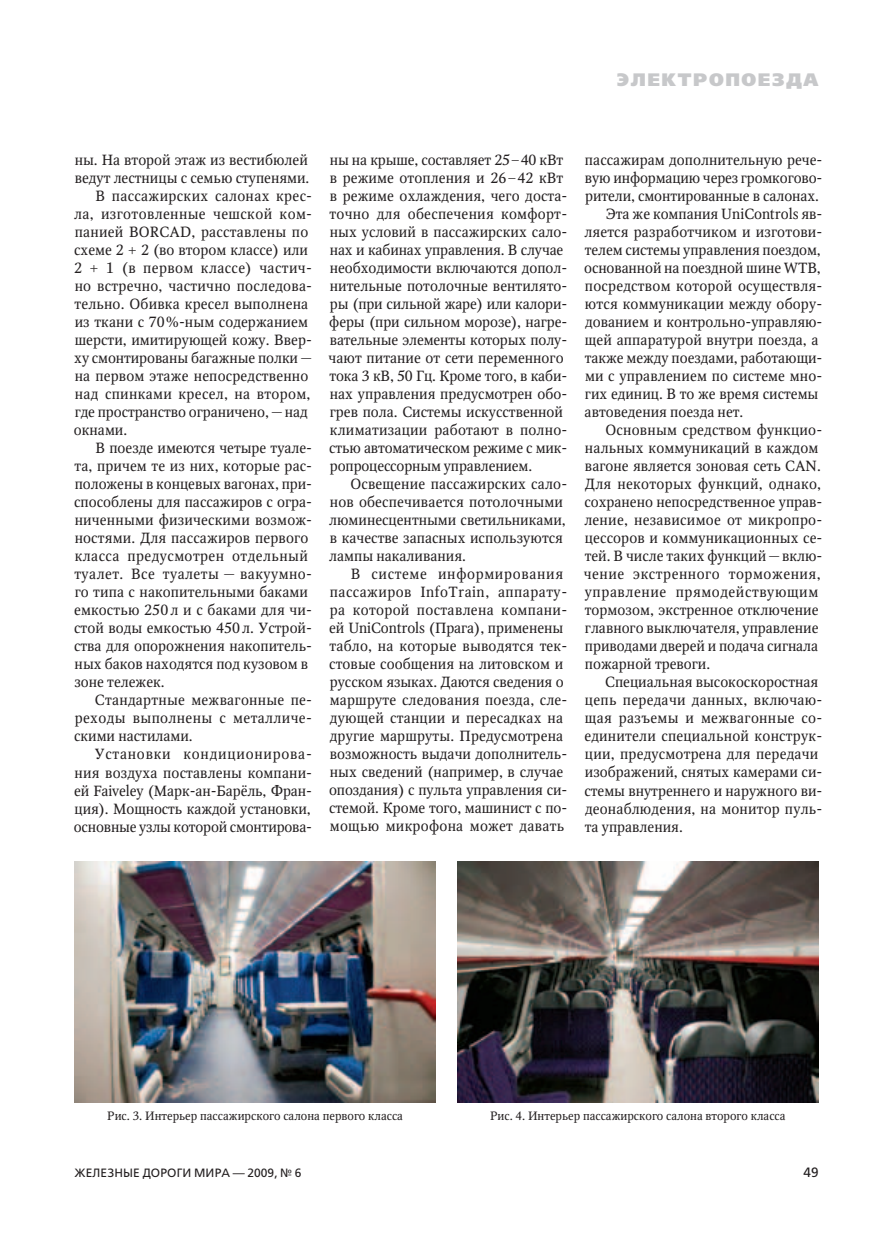
<style>
.page{position:relative;width:893px;height:1234px;background:#fff}
.page>*{position:absolute;margin:0;border:0;box-sizing:border-box;transform-origin:0 0}
.t1{font:800 18px "Free Set";letter-spacing:.09em;color:#c7c8ca}
.t2{font:14.7px/18px "Octava";letter-spacing:.005em;color:#231f20}
.t3{font:14.7px "Octava";letter-spacing:.025em;color:#231f20}
.t4{font:14.7px "Octava";letter-spacing:.03em;color:#231f20}
.t5{font:14.7px "Octava";letter-spacing:.035em;color:#231f20}
.t6{font:14.7px "Octava";letter-spacing:.04em;color:#231f20}
.t7{font:14.7px "Octava";letter-spacing:.05em;color:#231f20}
.t8{font:13.5px "Free Set";color:#231f20}
.t9{font:12px "Octava";color:#231f20}
.t10{font:12px "Free Set";letter-spacing:.01em;color:#231f20}
</style>
<div class="page">
<img style="left:74px;top:861px;width:361px;height:241px">
<img style="left:457px;top:861px;width:361px;height:241px">
<p class="t1" style="left:617px;top:68px;width:203px">Электропоезда</p>
<p class="t2" style="left:75px;top:151px;width:235px">ны. На второй этаж из вестибюлей</p>
<p class="t2" style="left:75px;top:169px;width:236px">ведут лестницы с семью ступенями.</p>
<p class="t2" style="left:96px;top:187px;width:218px">В пассажирских салонах крес-</p>
<p class="t3" style="left:74px;top:205px;width:240px">ла, изготовленные чешской ком-</p>
<p class="t2" style="left:75px;top:223px;width:235px">панией BORCAD, расставлены по</p>
<p class="t2" style="left:74px;top:241px;width:235px">схеме 2 + 2 (во втором классе) или</p>
<p class="t3" style="left:74px;top:259px;width:240px">2 + 1 (в первом классе) частич-</p>
<p class="t2" style="left:75px;top:277px;width:239px">но встречно, частично последова-</p>
<p class="t2" style="left:74px;top:295px;width:235px">тельно. Обивка кресел выполнена</p>
<p class="t2" style="left:75px;top:313px;width:235px">из ткани с 70%-ным содержанием</p>
<p class="t2" style="left:75px;top:331px;width:239px">шерсти, имитирующей кожу. Ввер-</p>
<p class="t2" style="left:74px;top:349px;width:240px">ху смонтированы багажные полки—</p>
<p class="t2" style="left:75px;top:367px;width:235px">на первом этаже непосредственно</p>
<p class="t2" style="left:75px;top:385px;width:237px">над спинками кресел, на втором,</p>
<p class="t2" style="left:75px;top:403px;width:234px">где пространство ограничено,—над</p>
<p class="t2" style="left:74px;top:421px;width:55px">окнами.</p>
<p class="t2" style="left:96px;top:439px;width:218px">В поезде имеются четыре туале-</p>
<p class="t2" style="left:74px;top:457px;width:239px">та, причем те из них, которые рас-</p>
<p class="t2" style="left:75px;top:475px;width:239px">положены в концевых вагонах, при-</p>
<p class="t2" style="left:74px;top:493px;width:240px">способлены для пассажиров с огра-</p>
<p class="t2" style="left:75px;top:511px;width:239px">ниченными физическими возмож-</p>
<p class="t2" style="left:75px;top:529px;width:235px">ностями. Для пассажиров первого</p>
<p class="t4" style="left:75px;top:547px;width:235px">класса предусмотрен отдельный</p>
<p class="t4" style="left:74px;top:565px;width:239px">туалет. Все туалеты — вакуумно-</p>
<p class="t2" style="left:75px;top:583px;width:235px">го типа с накопительными баками</p>
<p class="t2" style="left:74px;top:601px;width:240px">емкостью 250 л и с баками для чи-</p>
<p class="t2" style="left:74px;top:619px;width:240px">стой воды емкостью 450 л. Устрой-</p>
<p class="t2" style="left:74px;top:637px;width:240px">ства для опорожнения накопитель-</p>
<p class="t2" style="left:75px;top:655px;width:235px">ных баков находятся под кузовом в</p>
<p class="t2" style="left:74px;top:673px;width:92px">зоне тележек.</p>
<p class="t2" style="left:95px;top:691px;width:219px">Стандартные межвагонные пе-</p>
<p class="t3" style="left:75px;top:709px;width:239px">реходы выполнены с металличе-</p>
<p class="t2" style="left:74px;top:727px;width:120px">скими настилами.</p>
<p class="t7" style="left:95px;top:745px;width:219px">Установки кондиционирова-</p>
<p class="t2" style="left:75px;top:763px;width:239px">ния воздуха поставлены компани-</p>
<p class="t2" style="left:74px;top:781px;width:240px">ей Faiveley (Марк-ан-Барёль, Фран-</p>
<p class="t2" style="left:75px;top:799px;width:238px">ция). Мощность каждой установки,</p>
<p class="t2" style="left:74px;top:817px;width:240px">основные узлы которой смонтирова-</p>
<p class="t2" style="left:329px;top:151px;width:240px">ны на крыше, составляет 25–40 кВт в режиме отопления и 26–42 кВт в режиме охлаждения, чего доста&shy;точно для обеспечения комфорт&shy;ных условий в пассажирских сало&shy;нах и кабинах управления. В случае необходимости включаются допол&shy;нительные потолочные вентилято&shy;ры (при сильной жаре) или калори&shy;феры (при сильном морозе), нагре&shy;вательные элементы которых полу&shy;чают питание от сети переменного тока 3 кВ, 50 Гц. Кроме того, в каби&shy;нах управления предусмотрен обо&shy;грев пола. Системы искусственной климатизации работают в полно&shy;стью автоматическом режиме с мик&shy;ропроцессорным управлением.</p>
<p class="t2" style="left:329px;top:475px;width:240px;text-indent:21px">Освещение пассажирских сало&shy;нов обеспечивается потолочными люминесцентными светильниками, в качестве запасных используются лампы накаливания.</p>
<p class="t2" style="left:329px;top:565px;width:240px;text-indent:22px">В системе информирования пассажиров InfoTrain, аппарату&shy;ра которой поставлена компани&shy;ей UniControls (Прага), применены табло, на которые выводятся тек&shy;стовые сообщения на литовском и русском языках. Даются сведения о маршруте следования поезда, сле&shy;дующей станции и пересадках на другие маршруты. Предусмотрена возможность выдачи дополнитель&shy;ных сведений (например, в случае опоздания) с пульта управления си&shy;стемой. Кроме того, машинист с по&shy;мощью микрофона может давать</p>
<p class="t2" style="left:585px;top:151px;width:239px">пассажирам дополнительную рече-</p>
<p class="t2" style="left:585px;top:169px;width:239px">вую информацию через громкогово-</p>
<p class="t2" style="left:585px;top:187px;width:236px">рители, смонтированные в салонах.</p>
<p class="t2" style="left:606px;top:205px;width:218px">Эта же компания UniControls яв-</p>
<p class="t2" style="left:584px;top:223px;width:240px">ляется разработчиком и изготови-</p>
<p class="t2" style="left:585px;top:241px;width:238px">телем системы управления поездом,</p>
<p class="t2" style="left:584px;top:259px;width:238px">основанной на поездной шине WTB,</p>
<p class="t2" style="left:585px;top:277px;width:239px">посредством которой осуществля-</p>
<p class="t2" style="left:585px;top:294px;width:239px">ются коммуникации между обору-</p>
<p class="t2" style="left:585px;top:312px;width:239px">дованием и контрольно-управляю-</p>
<p class="t2" style="left:585px;top:330px;width:235px">щей аппаратурой внутри поезда, а</p>
<p class="t2" style="left:585px;top:348px;width:239px">также между поездами, работающи-</p>
<p class="t2" style="left:585px;top:366px;width:239px">ми с управлением по системе мно-</p>
<p class="t2" style="left:585px;top:384px;width:235px">гих единиц. В то же время системы</p>
<p class="t2" style="left:585px;top:402px;width:160px">автоведения поезда нет.</p>
<p class="t2" style="left:605px;top:420px;width:218px">Основным средством функцио-</p>
<p class="t2" style="left:585px;top:438px;width:235px">нальных коммуникаций в каждом</p>
<p class="t2" style="left:585px;top:456px;width:237px">вагоне является зоновая сеть CAN.</p>
<p class="t2" style="left:585px;top:474px;width:238px">Для некоторых функций, однако,</p>
<p class="t2" style="left:584px;top:492px;width:240px">сохранено непосредственное управ-</p>
<p class="t2" style="left:584px;top:510px;width:240px">ление, независимое от микропро-</p>
<p class="t2" style="left:585px;top:528px;width:239px">цессоров и коммуникационных се-</p>
<p class="t2" style="left:585px;top:546px;width:239px">тей. В числе таких функций—вклю-</p>
<p class="t5" style="left:584px;top:565px;width:238px">чение экстренного торможения,</p>
<p class="t6" style="left:585px;top:583px;width:235px">управление прямодействующим</p>
<p class="t2" style="left:585px;top:601px;width:235px">тормозом, экстренное отключение</p>
<p class="t2" style="left:585px;top:619px;width:235px">главного выключателя, управление</p>
<p class="t2" style="left:585px;top:637px;width:235px">приводами дверей и подача сигнала</p>
<p class="t2" style="left:585px;top:655px;width:127px">пожарной тревоги.</p>
<p class="t2" style="left:605px;top:673px;width:215px">Специальная высокоскоростная</p>
<p class="t2" style="left:585px;top:691px;width:239px">цепь передачи данных, включаю-</p>
<p class="t3" style="left:585px;top:709px;width:239px">щая разъемы и межвагонные со-</p>
<p class="t2" style="left:584px;top:727px;width:240px">единители специальной конструк-</p>
<p class="t2" style="left:585px;top:745px;width:235px">ции, предусмотрена для передачи</p>
<p class="t2" style="left:585px;top:763px;width:239px">изображений, снятых камерами си-</p>
<p class="t2" style="left:584px;top:781px;width:240px">стемы внутреннего и наружного ви-</p>
<p class="t2" style="left:585px;top:799px;width:239px">деонаблюдения, на монитор пуль-</p>
<p class="t2" style="left:585px;top:817px;width:100px">та управления.</p>
<p class="t9" style="left:107px;top:1107px;width:297px">Рис. 3. Интерьер пассажирского салона первого класса</p>
<p class="t9" style="left:490px;top:1107px;width:297px">Рис. 4. Интерьер пассажирского салона второго класса</p>
<p class="t10" style="left:74px;top:1165px;width:229px">Железные дороги мира — 2009, № 6</p>
<p class="t8" style="left:804px;top:1163px;width:17px">49</p>
</div>
